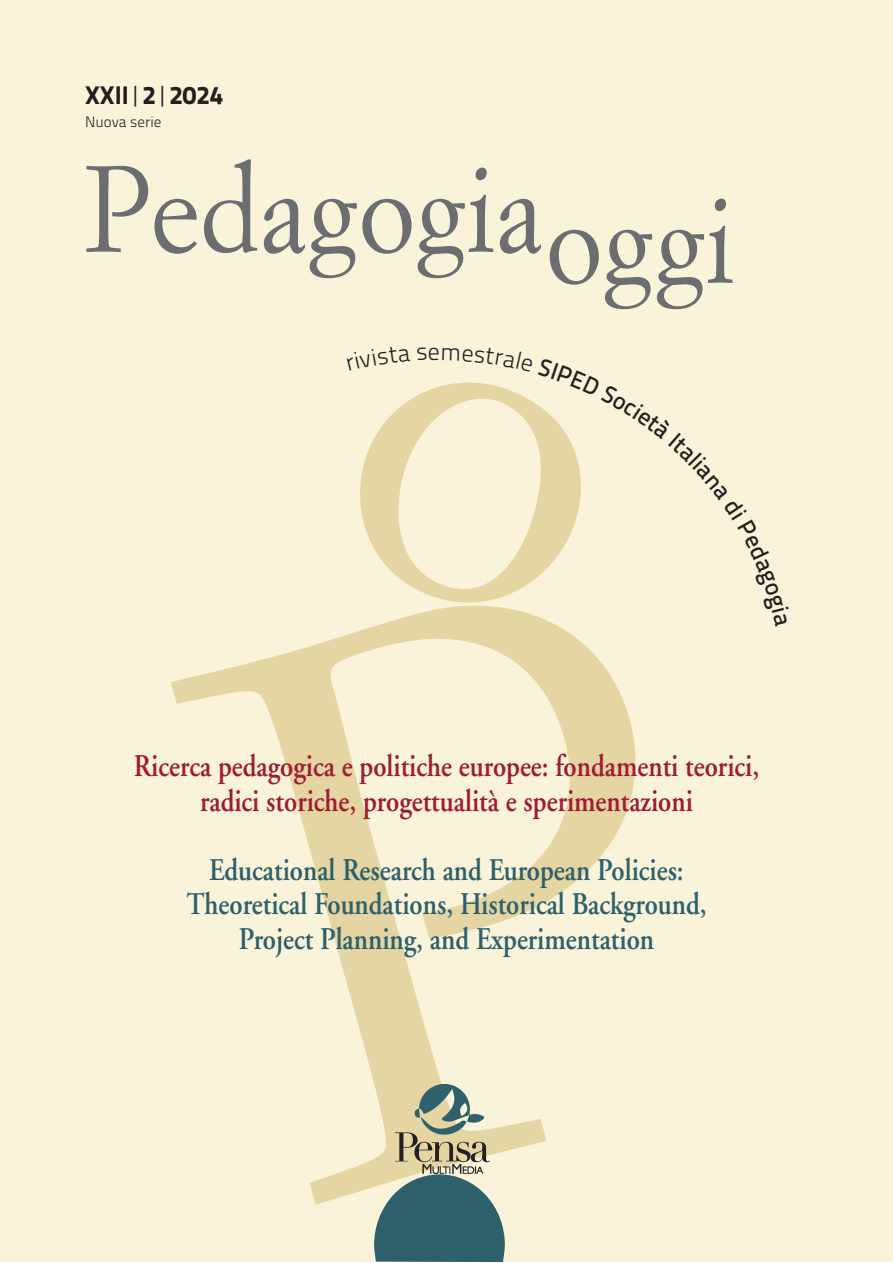
<style>
.page{position:relative;width:893px;height:1263px;background:#fff}
.page>*{position:absolute;margin:0;border:0;box-sizing:border-box;transform-origin:0 0}
.t1{font:120px "Simoncini Garamond";color:#6c6d70;scale:.9 1}
.t2{font:600 31.5px/34.5px "Adobe Garamond";color:#2e606b;text-align:center;scale:.85 1}
.t3{font:600 31.5px/34.5px "Adobe Garamond";color:#a01b32;text-align:center;scale:.85 1}
.t4{font:25.5px "Titillium Text 14 L 999 wt";color:#231f20}
.t5{font:15px "Titillium Text 14 L 250 wt";color:#231f20}
.s1{font-family:"Titillium Text 14 L 250 wt"}
</style>
<div class="page">
<div style="left:0;top:1px;width:893px;height:1261px;background:#f9f3d9"></div>
<svg style="left:171px;top:621px;width:465px;height:584px"></svg>
<svg style="left:360px;top:396px;width:57px;height:225px"></svg>
<svg style="left:374px;top:1174px;width:131px;height:88px;background:#527a7d"></svg>
<img style="left:395px;top:1131px;width:94px;height:42px">
<img style="left:414px;top:1084px;width:72px;height:52px">
<svg style="left:417px;top:382px;width:219px;height:244px"></svg>
<p class="t4" style="left:85px;top:79px;width:140px">XXII<span class="s1">|</span>2<span class="s1">|</span>2024</p>
<p class="t5" style="left:85px;top:113px;width:78px">Nuova serie</p>
<h1 class="t1" style="left:85px;top:159px;width:723px">Pedagogia oggi</h1>
<p class="t3" style="left:134px;top:749px;width:737px">Ricerca pedagogica e politiche europee: fondamenti teorici, radici storiche, progettualità e sperimentazioni</p>
<p class="t2" style="left:186px;top:853px;width:614px">Educational Research and European Policies:<br>Theoretical Foundations, Historical Background,<br>Project Planning, and Experimentation</p>
</div>
